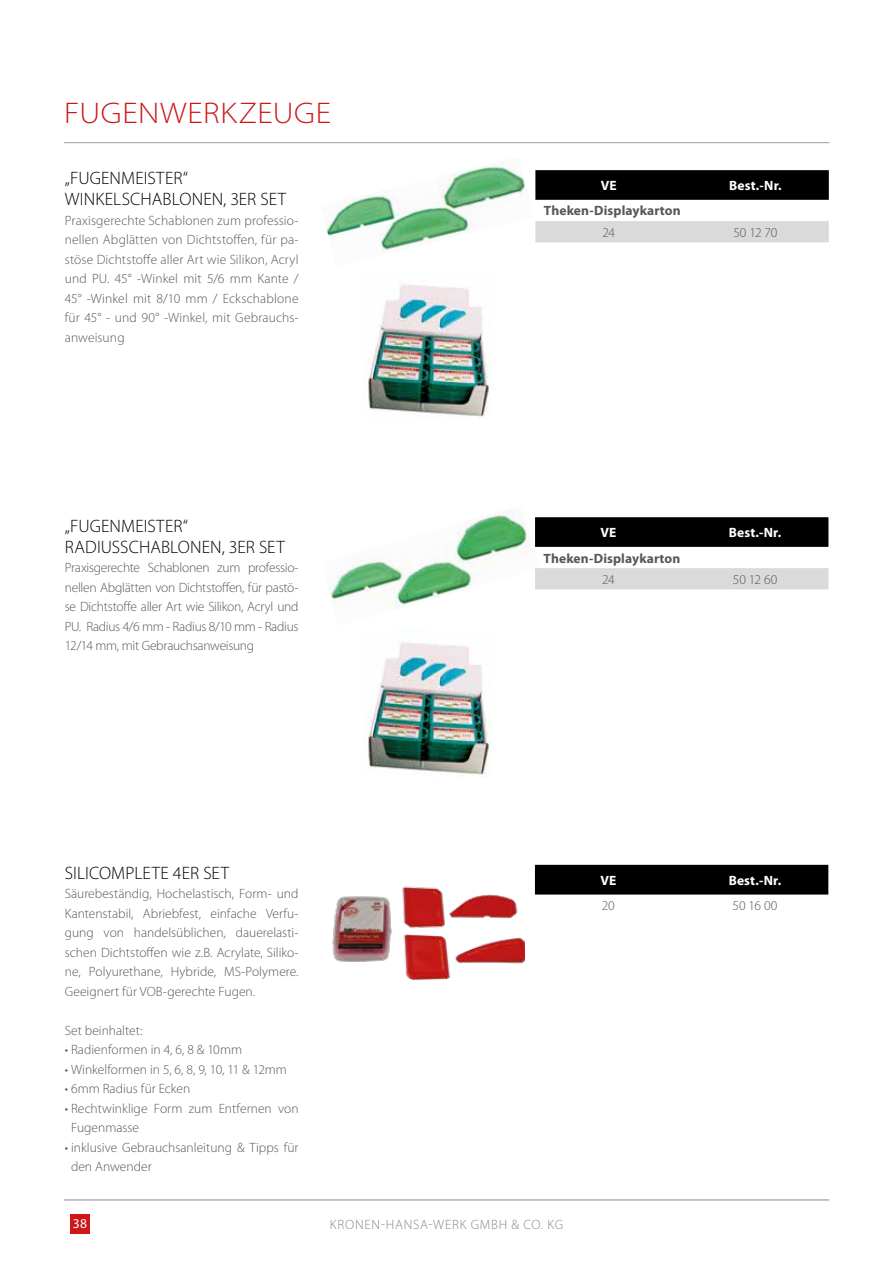
<style>
.page{position:relative;width:893px;height:1263px;background:#fff}
.page>*{position:absolute;margin:0;border:0;box-sizing:border-box;transform-origin:0 0}
.t1{font:300 semi-expanded 30px "Myriad Pro";letter-spacing:.025em;color:#cd171a}
.t2{font:300 18px/21px "Myriad Pro";letter-spacing:.005em;color:#000}
.t3{font:300 13.5px/19.5px "Myriad Pro";color:#575756;text-align:justify}
.t4{font:700 13.5px "Myriad Pro";letter-spacing:.01em;color:#575756}
.t5{font:700 13.5px "Myriad Pro";letter-spacing:.01em;color:#fff}
.t6{font:300 13.5px "Myriad Pro";letter-spacing:.06em;color:#878787}
.t7{font:13.5px "Myriad Pro";color:#fff}
</style>
<div class="page">
<hr style="left:64px;top:1199px;width:765px;height:1px;background:#878787">
<div style="left:70px;top:1214px;width:20px;height:20px;background:#cd171a"></div>
<hr style="left:64px;top:142px;width:765px;height:1px;background:#9d9d9c">
<img style="left:325px;top:158px;width:202px;height:94px">
<img style="left:328px;top:509px;width:212px;height:100px">
<img style="left:368px;top:284px;width:124px;height:134px">
<img style="left:368px;top:642px;width:124px;height:134px">
<img style="left:332px;top:886px;width:192px;height:94px">
<svg style="left:535px;top:170px;width:294px;height:30px;background:#030303"></svg>
<div style="left:535px;top:221px;width:294px;height:21px;background:#dadada"></div>
<div style="left:535px;top:517px;width:293px;height:30px;background:#000"></div>
<div style="left:535px;top:568px;width:293px;height:21px;background:#dadada"></div>
<div style="left:535px;top:865px;width:293px;height:29px;background:#000"></div>
<h1 class="t1" style="left:64px;top:95px;width:269px">FUGENWERKZEUGE</h1>
<h2 class="t2" style="left:65px;top:167px;width:223px">„FUGENMEISTER“<br>WINKELSCHABLONEN, 3ER SET</h2>
<p class="t3" style="left:65px;top:210px;width:235px">Praxisgerechte Schablonen zum professio&shy;nellen Abglätten von Dichtstoffen, für pa&shy;stöse Dichtstoffe aller Art wie Silikon, Acryl und PU. 45° -Winkel mit 5/6 mm Kante / 45° -Winkel mit 8/10 mm / Eckschablone für 45° - und 90° -Winkel, mit Gebrauchs&shy;anweisung</p>
<h2 class="t2" style="left:65px;top:515px;width:221px">„FUGENMEISTER“<br>RADIUSSCHABLONEN, 3ER SET</h2>
<p class="t3" style="left:65px;top:558px;width:235px">Praxisgerechte Schablonen zum professio&shy;nellen Abglätten von Dichtstoffen, für pastö&shy;se Dichtstoffe aller Art wie Silikon, Acryl und PU. Radius 4/6 mm - Radius 8/10 mm - Radius 12/14 mm, mit Gebrauchsanweisung</p>
<h2 class="t2" style="left:65px;top:862px;width:166px">SILICOMPLETE 4ER SET</h2>
<p class="t3" style="left:65px;top:884px;width:235px">Säurebeständig, Hochelastisch, Form- und Kantenstabil, Abriebfest, einfache Verfu&shy;gung von handelsüblichen, dauerelasti&shy;schen Dichtstoffen wie z.B. Acrylate, Siliko&shy;ne, Polyurethane, Hybride, MS-Polymere.<br>Geeignert für VOB-gerechte Fugen.</p>
<p class="t3" style="left:65px;top:1020px;width:79px">Set beinhaltet:</p>
<p class="t3" style="left:65px;top:1040px;width:179px">• Radienformen in 4, 6, 8 &amp; 10mm</p>
<p class="t3" style="left:65px;top:1059px;width:224px">• Winkelformen in 5, 6, 8, 9, 10, 11 &amp; 12mm</p>
<p class="t3" style="left:65px;top:1079px;width:127px">• 6mm Radius für Ecken</p>
<p class="t3" style="left:71px;top:1098px;width:229px;text-indent:-6px">• Rechtwinklige Form zum Entfernen von<br>Fugenmasse</p>
<p class="t3" style="left:71px;top:1137px;width:229px;text-indent:-6px">• inklusive Gebrauchsanleitung &amp; Tipps für den Anwender</p>
<p class="t5" style="left:601px;top:177px;width:17px">VE</p>
<p class="t5" style="left:729px;top:177px;width:54px">Best.-Nr.</p>
<p class="t4" style="left:544px;top:202px;width:138px">Theken-Displaykarton</p>
<p class="t3" style="left:602px;top:222px;width:14px">24</p>
<p class="t3" style="left:733px;top:222px;width:45px">50 12 70</p>
<p class="t5" style="left:600px;top:524px;width:17px">VE</p>
<p class="t5" style="left:729px;top:524px;width:54px">Best.-Nr.</p>
<p class="t4" style="left:544px;top:549px;width:138px">Theken-Displaykarton</p>
<p class="t3" style="left:602px;top:569px;width:14px">24</p>
<p class="t3" style="left:733px;top:569px;width:46px">50 12 60</p>
<p class="t5" style="left:600px;top:871px;width:17px">VE</p>
<p class="t5" style="left:729px;top:871px;width:54px">Best.-Nr.</p>
<p class="t3" style="left:602px;top:896px;width:15px">20</p>
<p class="t3" style="left:733px;top:896px;width:46px">50 16 00</p>
<p class="t7" style="left:73px;top:1215px;width:16px">38</p>
<p class="t6" style="left:330px;top:1216px;width:235px">KRONEN-HANSA-WERK GMBH &amp; CO. KG</p>
</div>
